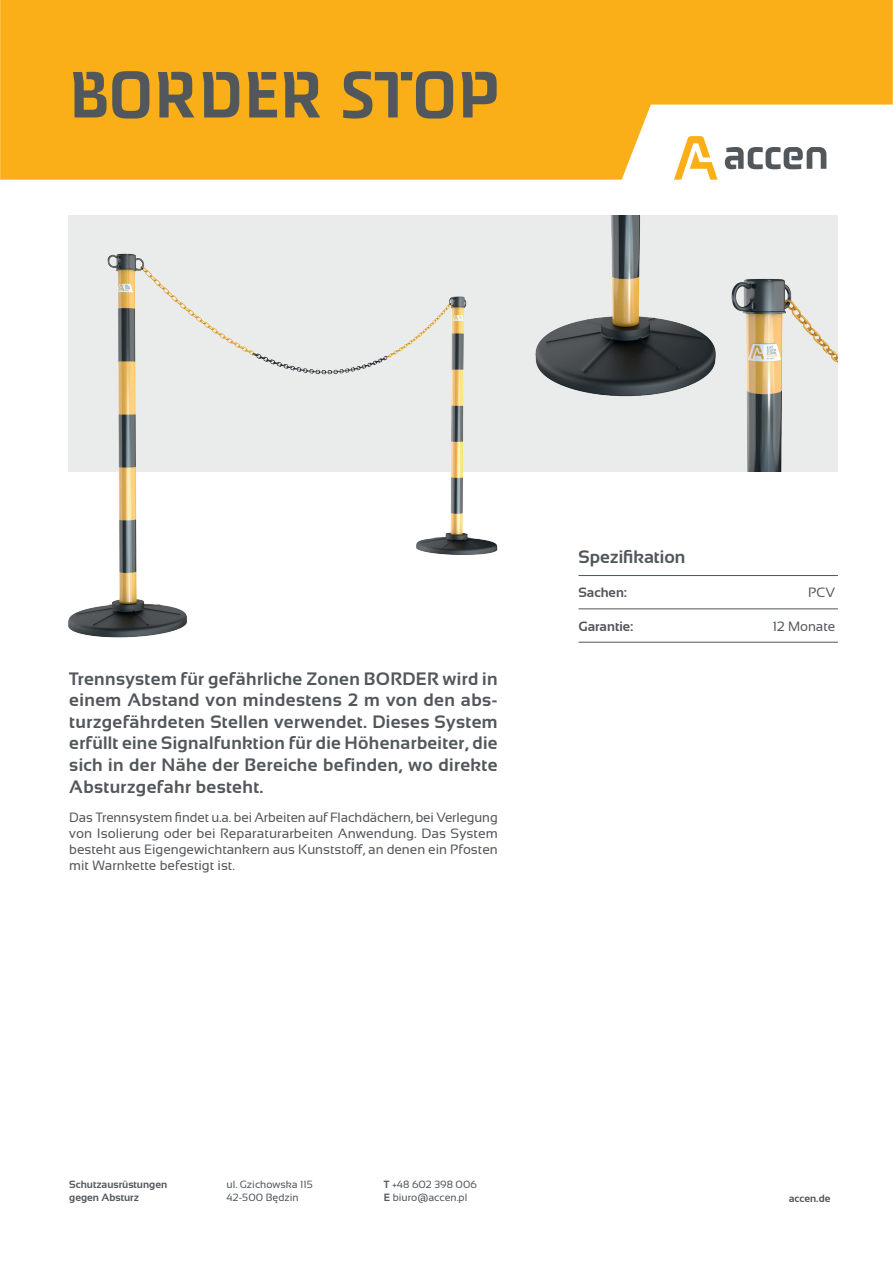
<style>
.page{position:relative;width:893px;height:1263px;background:#fff}
.page>*{position:absolute;margin:0;border:0;box-sizing:border-box;transform-origin:0 0}
.t1{font:67.5px "Accen";color:#52575b}
.t2{font:700 18px/21.6px "Sansation";letter-spacing:.02em;color:#52575b;text-align:justify}
.t3{font:700 18px "Sansation";color:#52575b}
.t4{font:13.5px/16.2px "Sansation";color:#52575b;text-align:justify}
.t5{font:700 13.5px "Sansation";color:#52575b}
.t6{font:10.5px/13.2px "Sansation";color:#52575b}
.t7{font:700 10.5px/12.6px "Sansation";color:#52575b}
.s1{font-weight:700}
</style>
<div class="page">
<svg style="left:0;top:0;width:893px;height:180px;background:#f9b732"></svg>
<div style="left:68px;top:215px;width:770px;height:257px;background:#eaecec"></div>
<hr style="left:578px;top:642px;width:260px;height:1px;background:#52575b">
<hr style="left:578px;top:608px;width:260px;height:1px;background:#52575b">
<hr style="left:578px;top:575px;width:260px;height:1px;background:#52575b">
<img style="left:34px;top:174px;width:473px;height:464px">
<img style="left:733px;top:278px;width:105px;height:193px">
<img style="left:535px;top:215px;width:198px;height:182px">
<h1 class="t1" style="left:68px;top:56px;width:432px">BORDER STOP</h1>
<p class="t2" style="left:69px;top:668px;width:430px">Trennsystem für gefährliche Zonen BORDER wird in einem Abstand von mindestens 2 m von den abs&shy;turzgefährdeten Stellen verwendet. Dieses System erfüllt eine Signalfunktion für die Höhenarbeiter, die sich in der Nähe der Bereiche befinden, wo direkte Absturzgefahr besteht.</p>
<p class="t4" style="left:69px;top:809px;width:430px">Das Trennsystem findet u.a. bei Arbeiten auf Flachdächern, bei Verlegung von Isolierung oder bei Reparaturarbeiten Anwendung. Das System besteht aus Eigengewichtankern aus Kunststoff, an denen ein Pfosten mit Warnkette befestigt ist.</p>
<p class="t3" style="left:578px;top:546px;width:108px">Spezifikation</p>
<p class="t5" style="left:578px;top:585px;width:50px">Sachen:</p>
<p class="t4" style="left:808px;top:584px;width:29px">PCV</p>
<p class="t5" style="left:578px;top:619px;width:56px">Garantie:</p>
<p class="t4" style="left:773px;top:618px;width:64px">12 Monate</p>
<p class="t7" style="left:69px;top:1178px;width:99px">Schutzausrüstungen gegen Absturz</p>
<p class="t6" style="left:227px;top:1178px;width:88px">ul. Gzichowska 115<br>42-500 Będzin</p>
<p class="t6" style="left:384px;top:1178px;width:95px"><span class="s1">T</span> +48 602 398 006<br><span class="s1">E</span> biuro@accen.pl</p>
<p class="t7" style="left:789px;top:1192px;width:43px">accen.de</p>
</div>
